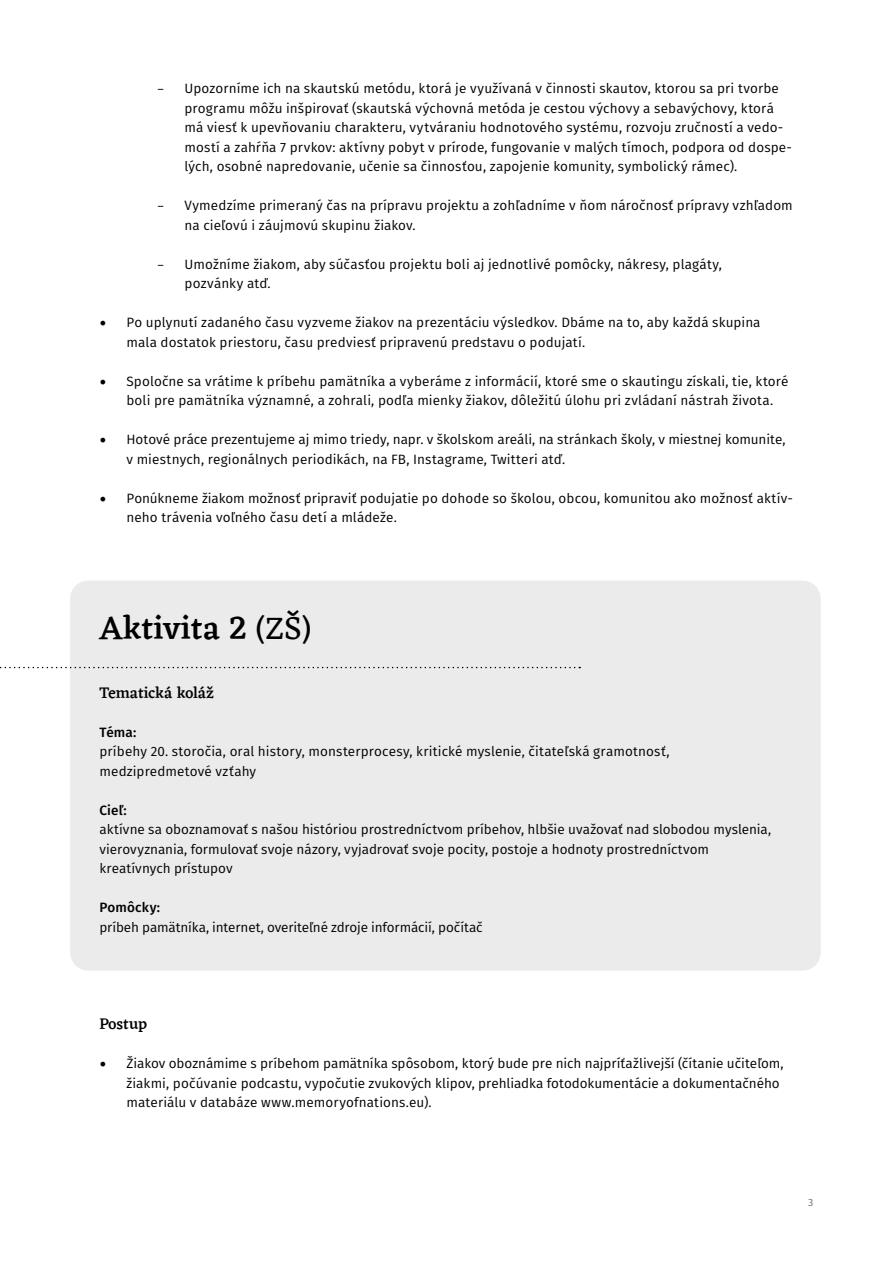
<style>
.page{position:relative;width:893px;height:1263px;background:#fff}
.page>*{position:absolute;margin:0;border:0;box-sizing:border-box;transform-origin:0 0}
.t1{font:500 33px "Eczar";color:#000}
.t2{font:500 15.75px "Eczar";color:#000}
.t3{font:13.5px/19.5px "Fira Sans";letter-spacing:.005em;color:#000}
.t4{font:500 13.5px "Fira Sans";letter-spacing:.01em;color:#000}
.t5{font:13.5px "John Sans Lite Pro";color:#000}
.t6{font:10.5px "Fira Sans";color:#6d6e71}
.s1{font-family:"Minion Pro";font-size:18px}
.s2{font-weight:400}
</style>
<div class="page">
<div style="left:70px;top:581px;width:751px;height:390px;background:#ebebec;border-radius:18px"></div>
<svg style="left:0;top:667px;width:580px;height:1px"></svg>
<p class="t5" style="left:158px;top:81px;width:8px">−</p>
<p class="t3" style="left:185px;top:78px;width:609px">Upozorníme ich na skautskú metódu, ktorá je využívaná v činnosti skautov, ktorou sa pri tvorbe programu môžu inšpirovať (skautská výchovná metóda je cestou výchovy a sebavýchovy, ktorá má viesť k upevňovaniu charakteru, vytváraniu hodnotového systému, rozvoju zručností a vedo&shy;mostí a zahŕňa 7 prvkov: aktívny pobyt v prírode, fungovanie v malých tímoch, podpora od dospe&shy;lých, osobné napredovanie, učenie sa činnosťou, zapojenie komunity, symbolický rámec).</p>
<p class="t5" style="left:158px;top:197px;width:8px">−</p>
<p class="t3" style="left:185px;top:195px;width:610px">Vymedzíme primeraný čas na prípravu projektu a zohľadníme v ňom náročnosť prípravy vzhľadom na cieľovú i záujmovú skupinu žiakov.</p>
<p class="t5" style="left:158px;top:256px;width:8px">−</p>
<p class="t3" style="left:185px;top:254px;width:539px">Umožníme žiakom, aby súčasťou projektu boli aj jednotlivé pomôcky, nákresy, plagáty, pozvánky atď.</p>
<p class="t3" style="left:126px;top:312px;width:636px;text-indent:-27px"><span class="s1">•</span> Po uplynutí zadaného času vyzveme žiakov na prezentáciu výsledkov. Dbáme na to, aby každá skupina mala dostatok priestoru, času predviesť pripravenú predstavu o podujatí.</p>
<p class="t3" style="left:126px;top:371px;width:664px;text-indent:-27px"><span class="s1">•</span> Spoločne sa vrátime k príbehu pamätníka a vyberáme z informácií, ktoré sme o skautingu získali, tie, ktoré boli pre pamätníka významné, a zohrali, podľa mienky žiakov, dôležitú úlohu pri zvládaní nástrah života.</p>
<p class="t3" style="left:126px;top:429px;width:661px;text-indent:-27px"><span class="s1">•</span> Hotové práce prezentujeme aj mimo triedy, napr. v školskom areáli, na stránkach školy, v miestnej komunite, v miestnych, regionálnych periodikách, na FB, Instagrame, Twitteri atď.</p>
<p class="t3" style="left:126px;top:488px;width:668px;text-indent:-27px"><span class="s1">•</span> Ponúkneme žiakom možnosť pripraviť podujatie po dohode so školou, obcou, komunitou ako možnosť aktív&shy;neho trávenia voľného času detí a mládeže.</p>
<h1 class="t1" style="left:99px;top:608px;width:213px">Aktivita 2 <span class="s2">(ZŠ)</span></h1>
<p class="t2" style="left:99px;top:683px;width:116px">Tematická koláž</p>
<p class="t4" style="left:99px;top:721px;width:38px">Téma:</p>
<p class="t3" style="left:99px;top:741px;width:572px">príbehy 20. storočia, oral history, monsterprocesy, kritické myslenie, čitateľská gramotnosť, medzipredmetové vzťahy</p>
<p class="t4" style="left:99px;top:799px;width:29px">Cieľ:</p>
<p class="t3" style="left:99px;top:819px;width:673px">aktívne sa oboznamovať s našou históriou prostredníctvom príbehov, hlbšie uvažovať nad slobodou myslenia, vierovyznania, formulovať svoje názory, vyjadrovať svoje pocity, postoje a hodnoty prostredníctvom kreatívnych prístupov</p>
<p class="t4" style="left:99px;top:896px;width:62px">Pomôcky:</p>
<p class="t3" style="left:99px;top:917px;width:385px">príbeh pamätníka, internet, overiteľné zdroje informácií, počítač</p>
<p class="t2" style="left:99px;top:1014px;width:49px">Postup</p>
<p class="t3" style="left:126px;top:1053px;width:659px;text-indent:-27px"><span class="s1">•</span> Žiakov oboznámime s príbehom pamätníka spôsobom, ktorý bude pre nich najpríťažlivejší (čítanie učiteľom, žiakmi, počúvanie podcastu, vypočutie zvukových klipov, prehliadka fotodokumentácie a dokumentačného materiálu v databáze www.memoryofnations.eu).</p>
<p class="t6" style="left:808px;top:1195px;width:7px">3</p>
</div>
